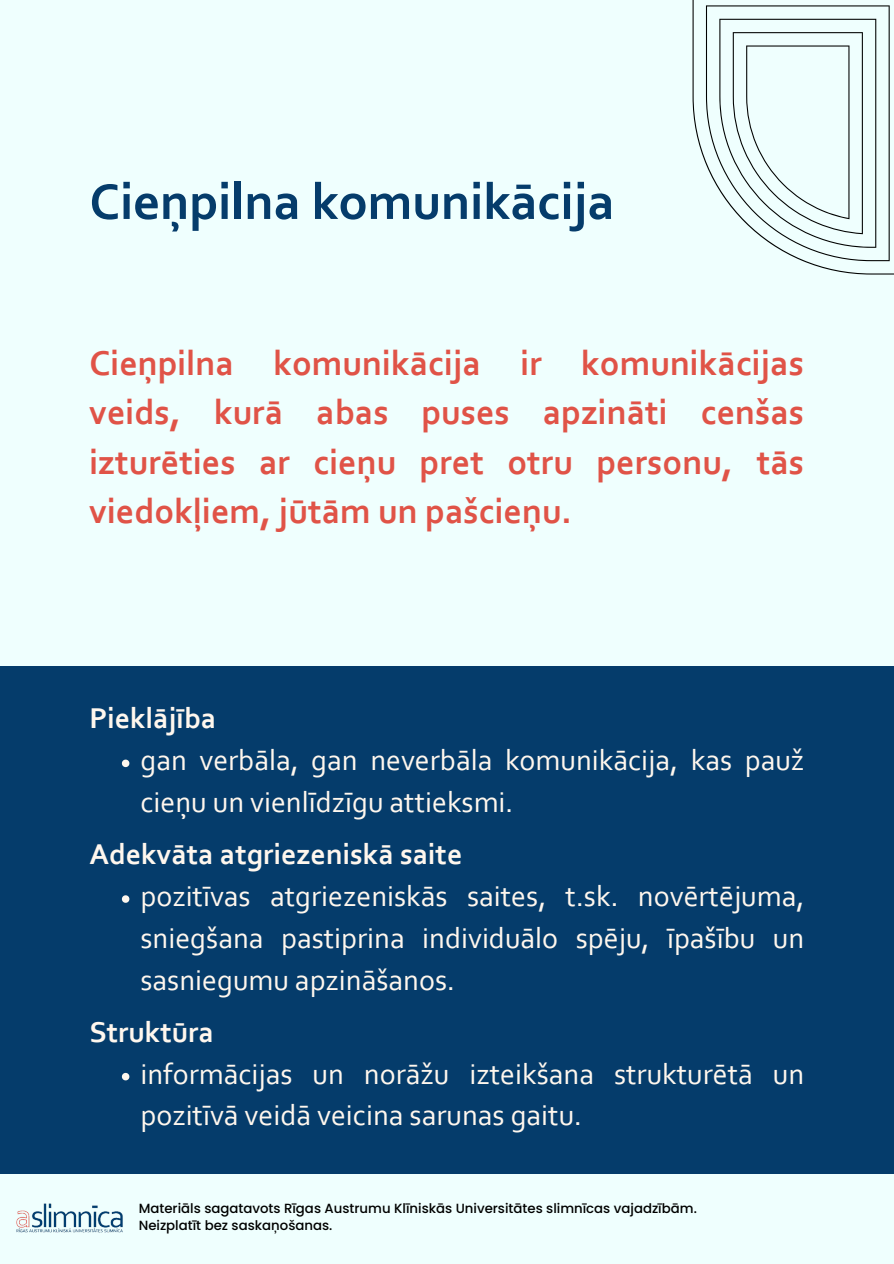
<style>
.page{position:relative;width:894px;height:1264px;background:#fff}
.page>*{position:absolute;margin:0;border:0;box-sizing:border-box;transform-origin:0 0}
.t1{font:700 52.5px "Corbel";color:#053c6b}
.t2{font:700 36px/49.5px "Corbel";color:#e05347;text-align:justify}
.t3{font:30px/41.8px "Corbel";color:#fff7ee}
.t4{font:700 30px "Corbel";color:#fff7ee}
.t5{font:500 13.35px "Poppins";color:#000}
</style>
<div class="page">
<div style="left:0;top:0;width:893px;height:1263px;background:#effffe"></div>
<img style="left:16px;top:1203px;width:107px;height:30px">
<svg style="left:692px;top:0;width:201px;height:274px"></svg>
<svg style="left:705px;top:5px;width:184px;height:256px"></svg>
<svg style="left:719px;top:19px;width:157px;height:229px"></svg>
<div style="left:0;top:666px;width:893px;height:508px;background:#053c6b"></div>
<svg style="left:122px;top:759px;width:7px;height:8px"></svg>
<svg style="left:122px;top:895px;width:7px;height:7px"></svg>
<svg style="left:122px;top:1072px;width:7px;height:8px"></svg>
<h1 class="t1" style="left:89px;top:180px;width:526px">Cieņpilna komunikācija</h1>
<p class="t2" style="left:89px;top:341px;width:716px">Cieņpilna komunikācija ir komunikācijas veids, kurā abas puses apzināti cenšas izturēties ar cieņu pret otru personu, tās viedokļiem, jūtām un pašcieņu.</p>
<h3 class="t4" style="left:89px;top:706px;width:128px">Pieklājība</h3>
<p class="t3" style="left:140px;top:742px;width:665px">gan verbāla, gan neverbāla komunikācija, kas pauž cieņu un vienlīdzīgu attieksmi.</p>
<h3 class="t4" style="left:89px;top:841px;width:374px">Adekvāta atgriezeniskā saite</h3>
<p class="t3" style="left:140px;top:877px;width:665px;text-align:justify">pozitīvas atgriezeniskās saites, t.sk. novērtējuma, sniegšana pastiprina individuālo spēju, īpašību un sasniegumu apzināšanos.</p>
<p class="t4" style="left:89px;top:1019px;width:126px">Struktūra</p>
<p class="t3" style="left:140px;top:1055px;width:665px">informācijas un norāžu izteikšana strukturētā un pozitīvā veidā veicina sarunas gaitu.</p>
<h2 class="t5" style="left:139px;top:1198px;width:559px">Materiāls sagatavots Rīgas Austrumu Klīniskās Universitātes slimnīcas vajadzībām.</h2>
<h3 class="t5" style="left:139px;top:1216px;width:195px">Neizplatīt bez saskaņošanas.</h3>
</div>
